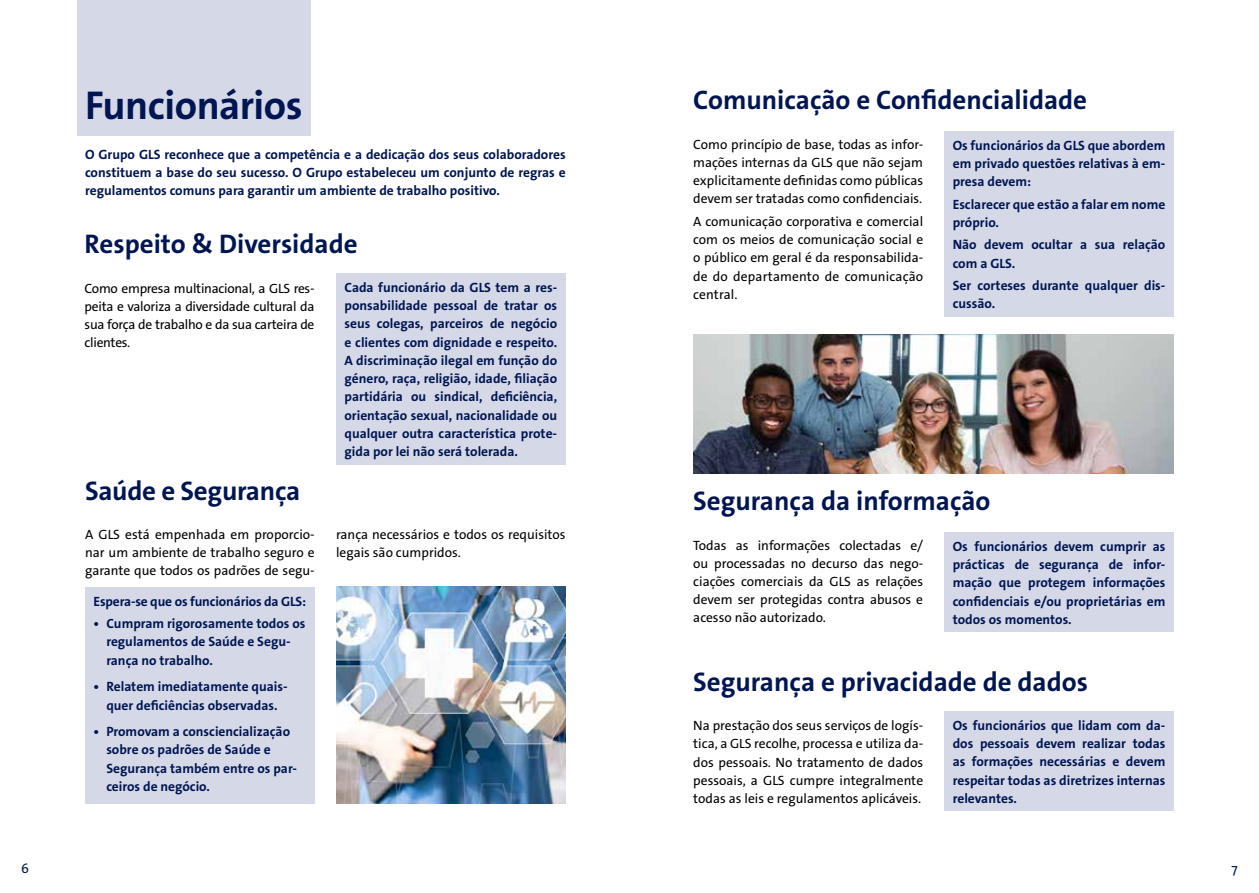
<style>
.page{position:relative;width:1259px;height:893px;background:#fff}
.page>*{position:absolute;margin:0;border:0;box-sizing:border-box;transform-origin:0 0}
.t1{font:700 40.5px "The Sans GLS";letter-spacing:-.015em;color:#001652}
.t2{font:700 27px "The Sans GLS";color:#001652}
.t3{font:700 13.5px/18.3px "The Sans GLS";color:#001652}
.t4{font:13.5px/18.3px "The Sans GLS";color:#000;text-align:justify}
.t5{font:13.5px "The Sans GLS";color:#001652}
</style>
<div class="page">
<div style="left:77px;top:0;width:233px;height:135px;background:#d5d8e7"></div>
<div style="left:85px;top:587px;width:230px;height:217px;background:#d5d8e7"></div>
<div style="left:336px;top:274px;width:230px;height:191px;background:#d5d8e7"></div>
<img style="left:336px;top:587px;width:230px;height:217px">
<img style="left:693px;top:335px;width:481px;height:139px">
<div style="left:944px;top:131px;width:230px;height:186px;background:#d5d8e7"></div>
<div style="left:944px;top:532px;width:230px;height:100px;background:#d5d8e7"></div>
<div style="left:944px;top:711px;width:230px;height:100px;background:#d5d8e7"></div>
<h1 class="t1" style="left:85px;top:80px;width:219px">Funcionários</h1>
<p class="t3" style="left:85px;top:145px;width:482px;text-align:justify">O Grupo GLS reconhece que a competência e a dedicação dos seus colaboradores constituem a base do seu sucesso. O Grupo estabeleceu um conjunto de regras e regulamentos comuns para garantir um ambiente de trabalho positivo.</p>
<h2 class="t2" style="left:85px;top:227px;width:274px">Respeito &amp; Diversidade</h2>
<p class="t4" style="left:85px;top:279px;width:231px">Como empresa multinacional, a GLS res&shy;peita e valoriza a diversidade cultural da sua força de trabalho e da sua carteira de clientes.</p>
<p class="t3" style="left:344px;top:278px;width:214px;text-align:justify">Cada funcionário da GLS tem a res&shy;ponsabilidade pessoal de tratar os seus colegas, parceiros de negócio e clientes com dignidade e respeito.<br>A discriminação ilegal em função do género, raça, religião, idade, filiação partidária ou sindical, deficiência, orientação sexual, nacionalidade ou qualquer outra característica prote&shy;gida por lei não será tolerada.</p>
<h2 class="t2" style="left:85px;top:473px;width:217px">Saúde e Segurança</h2>
<p class="t4" style="left:85px;top:525px;width:231px">A GLS está empenhada em proporcio&shy;nar um ambiente de trabalho seguro e garante que todos os padrões de segu-</p>
<p class="t4" style="left:336px;top:525px;width:231px">rança necessários e todos os requisitos legais são cumpridos.</p>
<p class="t3" style="left:94px;top:592px;width:214px">Espera-se que os funcionários da GLS:</p>
<p class="t3" style="left:106px;top:615px;width:201px;text-indent:-13px">• Cumpram rigorosamente todos os regulamentos de Saúde e Segu&shy;rança no trabalho.</p>
<p class="t3" style="left:94px;top:678px;width:196px;text-align:center">• Relatem imediatamente quais&shy;quer deficiências observadas.</p>
<p class="t3" style="left:106px;top:723px;width:192px;text-indent:-13px">• Promovam a consciencialização sobre os padrões de Saúde e<br>Segurança também entre os par&shy;ceiros de negócio.</p>
<h2 class="t2" style="left:693px;top:83px;width:395px">Comunicação e Confidencialidade</h2>
<p class="t4" style="left:693px;top:135px;width:231px">Como princípio de base, todas as infor&shy;mações internas da GLS que não sejam explicitamente definidas como públicas devem ser tratadas como confidenciais.</p>
<p class="t4" style="left:693px;top:212px;width:231px">A comunicação corporativa e comercial com os meios de comunicação social e o público em geral é da responsabilida&shy;de do departamento de comunicação central.</p>
<p class="t3" style="left:952px;top:136px;width:214px;text-align:justify">Os funcionários da GLS que abordem em privado questões relativas à em&shy;presa devem:</p>
<p class="t3" style="left:952px;top:195px;width:214px">Esclarecer que estão a falar em nome próprio.</p>
<p class="t3" style="left:952px;top:236px;width:214px">Não devem ocultar a sua relação com a GLS.</p>
<p class="t3" style="left:952px;top:277px;width:214px">Ser corteses durante qualquer dis&shy;cussão.</p>
<h2 class="t2" style="left:693px;top:484px;width:299px">Segurança da informação</h2>
<p class="t4" style="left:693px;top:536px;width:231px">Todas as informações colectadas e/ ou processadas no decurso das nego&shy;ciações comerciais da GLS as relações devem ser protegidas contra abusos e acesso não autorizado.</p>
<p class="t3" style="left:952px;top:537px;width:214px;text-align:justify">Os funcionários devem cumprir as prácticas de segurança de infor&shy;mação que protegem informações confidenciais e/ou proprietárias em todos os momentos.</p>
<h2 class="t2" style="left:693px;top:664px;width:396px">Segurança e privacidade de dados</h2>
<p class="t4" style="left:693px;top:716px;width:231px">Na prestação dos seus serviços de logís&shy;tica, a GLS recolhe, processa e utiliza da&shy;dos pessoais. No tratamento de dados pessoais, a GLS cumpre integralmente todas as leis e regulamentos aplicáveis.</p>
<p class="t3" style="left:952px;top:716px;width:214px;text-align:justify">Os funcionários que lidam com da&shy;dos pessoais devem realizar todas as formações necessárias e devem respeitar todas as diretrizes internas relevantes.</p>
<p class="t5" style="left:21px;top:860px;width:9px">6</p>
<p class="t5" style="left:1231px;top:860px;width:8px">7</p>
</div>
